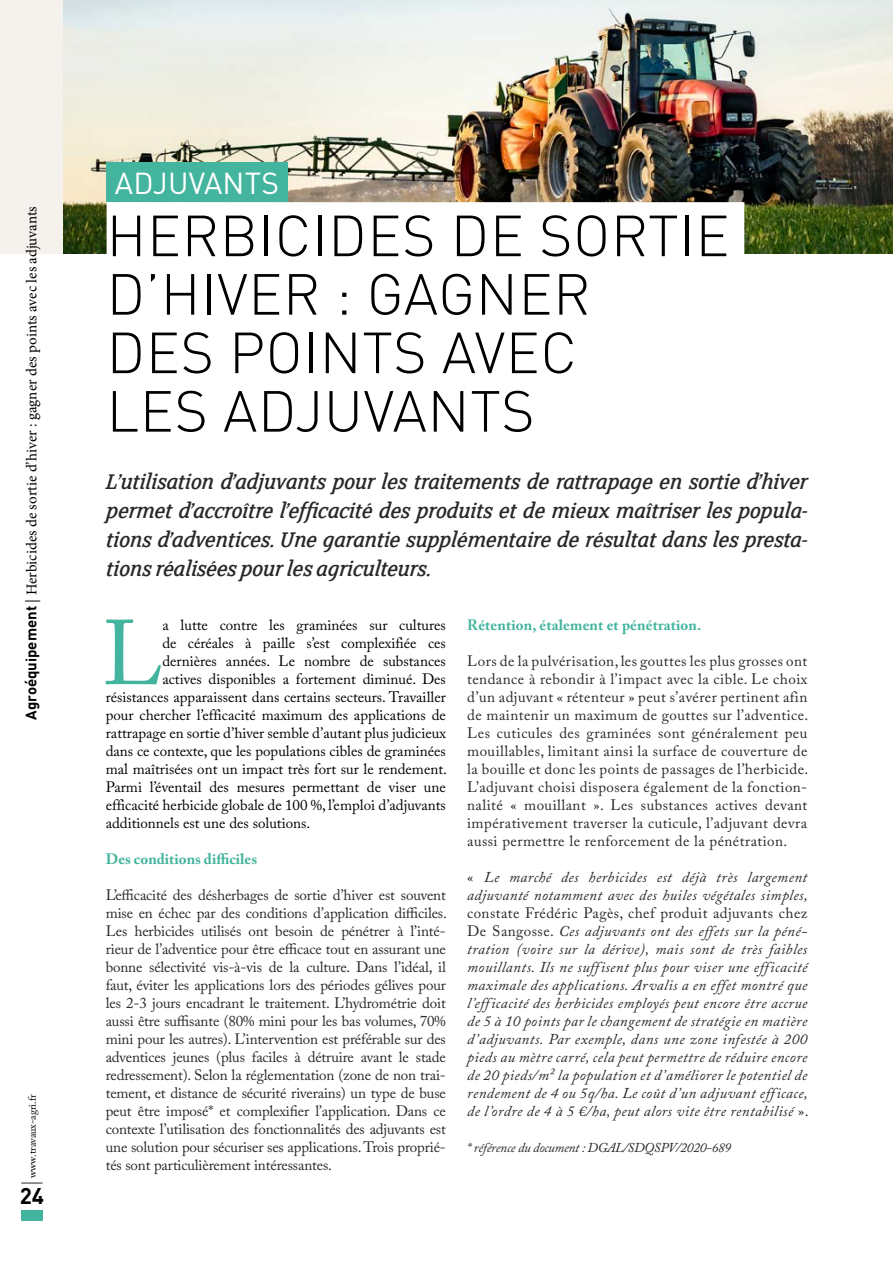
<style>
.page{position:relative;width:893px;height:1263px;background:#fff}
.page>*{position:absolute;margin:0;border:0;box-sizing:border-box;transform-origin:0 0}
.t1{font:90.9px "Adobe Caslon Pro";color:#43b49d}
.t2{font:300 57px/58.5px "DIN Pro";letter-spacing:.01em;color:#000}
.t3{font:30px "DIN Pro";letter-spacing:.01em;color:#fff}
.t4{font:italic 24px/28.8px "FS Clerkenwell";letter-spacing:-.03em;color:#282829;text-align:justify}
.t5{font:700 22.5px "DIN Pro";color:#000}
.t6{font:15px/18px "Adobe Caslon Pro";letter-spacing:.01em;color:#282829;text-align:justify}
.t7{font:italic 15px/18px "Adobe Caslon Pro";letter-spacing:.03em;color:#282829}
.t8{font:15px "Adobe Caslon Pro";color:#000}
.t9{font:15px "Minion Pro";color:#000}
.t10{font:700 15px "Adobe Caslon Pro";letter-spacing:.01em;color:#43b49d}
.t11{font:italic 13.5px "Adobe Caslon Pro";letter-spacing:-.02em;color:#282829}
.t12{font:10.5px "Adobe Caslon Pro";color:#000}
.s1{font-family:"DIN Pro";font-weight:700}
.s2{font-style:normal}
</style>
<div class="page">
<svg style="left:21px;top:1183px;width:22px;height:1px"></svg>
<div style="left:0;top:0;width:893px;height:253px;background:#f5f1ed"></div>
<img style="left:64px;top:0;width:829px;height:253px">
<div style="left:21px;top:1210px;width:22px;height:10px;background:#43b49d"></div>
<div style="left:107px;top:202px;width:637px;height:60px;background:#fff"></div>
<div style="left:106px;top:162px;width:182px;height:40px;background:#43b49d"></div>
<p class="t9" style="left:22px;top:720px;width:515px;rotate:-90deg"><span class="s1">Agroéquipement</span> | Herbicides de sortie d’hiver : gagner des points avec les adjuvants</p>
<p class="t12" style="left:26px;top:1178px;width:85px;rotate:-90deg">www.travaux-agri.fr</p>
<h3 class="t5" style="left:20px;top:1177px;width:26px">24</h3>
<h3 class="t3" style="left:115px;top:159px;width:166px">ADJUVANTS</h3>
<h2 class="t2" style="left:107px;top:201px;width:624px">HERBICIDES DE SORTIE<br>D’HIVER : GAGNER<br>DES POINTS AVEC<br>LES ADJUVANTS</h2>
<p class="t4" style="left:106px;top:469px;width:703px">L’utilisation d’adjuvants pour les traitements de rattrapage en sortie d’hiver permet d’accroître l’efficacité des produits et de mieux maîtriser les popula&shy;tions d’adventices. Une garantie supplémentaire de résultat dans les presta&shy;tions réalisées pour les agriculteurs.</p>
<h1 class="t1" style="left:102px;top:599px;width:62px">L</h1>
<p class="t8" style="left:162px;top:616px;width:285px">a lutte contre les graminées sur cultures</p>
<p class="t8" style="left:162px;top:634px;width:285px">de céréales à paille s’est complexifiée ces</p>
<p class="t8" style="left:162px;top:652px;width:285px">dernières années. Le nombre de substances</p>
<p class="t8" style="left:162px;top:670px;width:285px">actives disponibles a fortement diminué. Des</p>
<p class="t8" style="left:106px;top:688px;width:342px">résistances apparaissent dans certains secteurs. Travailler</p>
<p class="t8" style="left:106px;top:706px;width:342px">pour chercher l’efficacité maximum des applications de</p>
<p class="t8" style="left:106px;top:724px;width:342px">rattrapage en sortie d’hiver semble d’autant plus judicieux</p>
<p class="t8" style="left:106px;top:742px;width:342px">dans ce contexte, que les populations cibles de graminées</p>
<p class="t8" style="left:106px;top:760px;width:343px">mal maîtrisées ont un impact très fort sur le rendement.</p>
<p class="t8" style="left:106px;top:778px;width:342px">Parmi l’éventail des mesures permettant de viser une</p>
<p class="t8" style="left:106px;top:796px;width:342px">efficacité herbicide globale de 100 %, l’emploi d’adjuvants</p>
<p class="t8" style="left:106px;top:814px;width:206px">additionnels est une des solutions.</p>
<p class="t10" style="left:106px;top:850px;width:153px">Des conditions difficiles</p>
<p class="t6" style="left:106px;top:886px;width:343px">L’efficacité des désherbages de sortie d’hiver est souvent mise en échec par des conditions d’application difficiles.<br>Les herbicides utilisés ont besoin de pénétrer à l’inté&shy;rieur de l’adventice pour être efficace tout en assurant une bonne sélectivité vis-à-vis de la culture. Dans l’idéal, il faut, éviter les applications lors des périodes gélives pour les 2-3 jours encadrant le traitement. L’hydrométrie doit aussi être suffisante (80% mini pour les bas volumes, 70% mini pour les autres). L’intervention est préférable sur des adventices jeunes (plus faciles à détruire avant le stade redressement). Selon la réglementation (zone de non trai&shy;tement, et distance de sécurité riverains) un type de buse peut être imposé* et complexifier l’application. Dans ce contexte l’utilisation des fonctionnalités des adjuvants est une solution pour sécuriser ses applications. Trois proprié&shy;tés sont particulièrement intéressantes.</p>
<p class="t10" style="left:467px;top:616px;width:236px">Rétention, étalement et pénétration.</p>
<p class="t6" style="left:467px;top:652px;width:343px">Lors de la pulvérisation, les gouttes les plus grosses ont tendance à rebondir à l’impact avec la cible. Le choix d’un adjuvant « rétenteur » peut s’avérer pertinent afin de maintenir un maximum de gouttes sur l’adventice.<br>Les cuticules des graminées sont généralement peu mouillables, limitant ainsi la surface de couverture de la bouille et donc les points de passages de l’herbicide.<br>L’adjuvant choisi disposera également de la fonction&shy;nalité « mouillant ». Les substances actives devant impérativement traverser la cuticule, l’adjuvant devra aussi permettre le renforcement de la pénétration.</p>
<p class="t7" style="left:467px;top:868px;width:342px"><span class="s2">«</span> Le marché des herbicides est déjà très largement adjuvanté notamment avec des huiles végétales simples,</p>
<p class="t7" style="left:467px;top:904px;width:343px;text-align:justify"><span class="s2">constate Frédéric Pagès, chef produit adjuvants chez De Sangosse.</span> Ces adjuvants ont des effets sur la péné&shy;tration (voire sur la dérive), mais sont de très faibles mouillants. Ils ne suffisent plus pour viser une efficacité maximale des applications. Arvalis a en effet montré que l’efficacité des herbicides employés peut encore être accrue de 5 à 10 points par le changement de stratégie en matière d’adjuvants. Par exemple, dans une zone infestée à 200 pieds au mètre carré, cela peut permettre de réduire encore de 20 pieds/m² la population et d’améliorer le potentiel de rendement de 4 ou 5q/ha. Le coût d’un adjuvant efficace, de l’ordre de 4 à 5 €/ha, peut alors vite être rentabilisé <span class="s2">».</span></p>
<p class="t11" style="left:467px;top:1139px;width:266px">* référence du document : DGAL/SDQSPV/2020-689</p>
</div>
